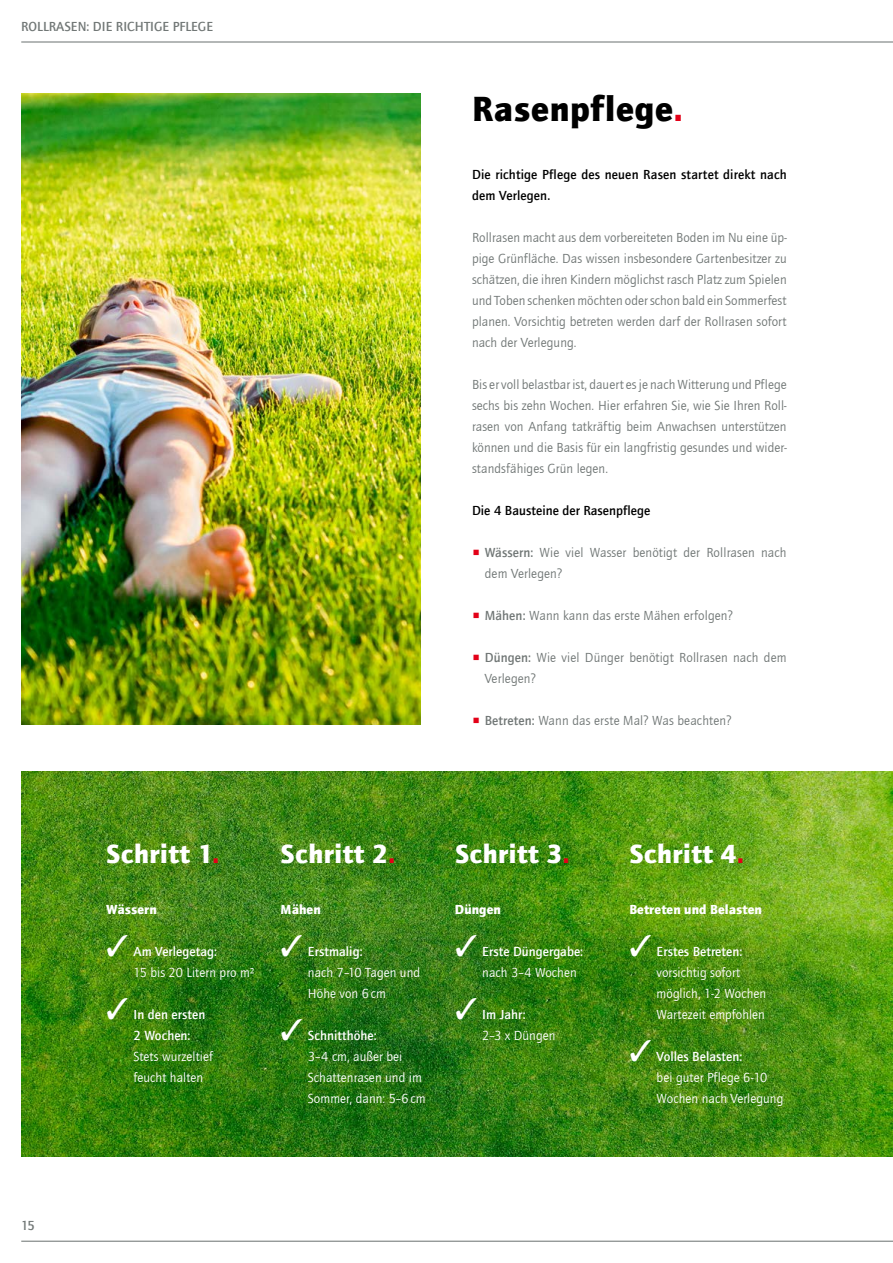
<style>
.page{position:relative;width:893px;height:1263px;background:#fff}
.page>*{position:absolute;margin:0;border:0;box-sizing:border-box;transform-origin:0 0}
.t1{font:900 36px "Quay Sans ITC Com";letter-spacing:.02em;color:#000}
.t2{font:900 27px "Quay Sans ITC Com";letter-spacing:.02em;color:#fff}
.t3{font:13.5px/21px "Quay Sans ITC Com";letter-spacing:.01em;color:#717776;text-align:justify}
.t4{font:13.5px/21px "Quay Sans ITC Com";letter-spacing:.005em;color:#fff}
.t5{font:500 13.5px/21px "Quay Sans ITC Com";letter-spacing:.01em;color:#000}
.t6{font:500 13.5px/21px "Quay Sans ITC Com";letter-spacing:.005em;color:#fff}
.t7{font:900 13.5px "Quay Sans ITC Com";letter-spacing:.005em;color:#fff}
.t8{font:500 13.5px "Quay Sans ITC Com";letter-spacing:.005em;color:#717776}
.s1{color:#e30018}
.s2{font-weight:500}
.s3{font-weight:400}
</style>
<div class="page">
<hr style="left:21px;top:1241px;width:872px;height:1px;background:#717776">
<hr style="left:21px;top:41px;width:872px;height:2px;background:#717776">
<img style="left:21px;top:772px;width:872px;height:385px">
<img style="left:21px;top:94px;width:400px;height:631px">
<p class="t8" style="left:21px;top:18px;width:193px">ROLLRASEN: DIE RICHTIGE PFLEGE</p>
<h1 class="t1" style="left:472px;top:85px;width:212px">Rasenpflege<span class="s1">.</span></h1>
<p class="t5" style="left:472px;top:163px;width:316px">Die richtige Pflege des neuen Rasen startet direkt nach dem Verlegen.</p>
<p class="t3" style="left:472px;top:227px;width:316px">Rollrasen macht aus dem vorbereiteten Boden im Nu eine üp&shy;pige Grünfläche. Das wissen insbesondere Gartenbesitzer zu schätzen, die ihren Kindern möglichst rasch Platz zum Spielen und Toben schenken möchten oder schon bald ein Sommerfest planen. Vorsichtig betreten werden darf der Rollrasen sofort nach der Verlegung.</p>
<p class="t3" style="left:472px;top:374px;width:316px">Bis er voll belastbar ist, dauert es je nach Witterung und Pflege sechs bis zehn Wochen. Hier erfahren Sie, wie Sie Ihren Roll&shy;rasen von Anfang tatkräftig beim Anwachsen unterstützen können und die Basis für ein langfristig gesundes und wider&shy;standsfähiges Grün legen.</p>
<p class="t5" style="left:472px;top:499px;width:180px">Die 4 Bausteine der Rasenpflege</p>
<p class="t3" style="left:485px;top:541px;width:303px;text-indent:-13px"><span class="s1">▪</span> <span class="s2">Wässern:</span> Wie viel Wasser benötigt der Rollrasen nach dem Verlegen?</p>
<p class="t3" style="left:472px;top:604px;width:262px"><span class="s1">▪</span> <span class="s2">Mähen:</span> Wann kann das erste Mähen erfolgen?</p>
<p class="t3" style="left:485px;top:646px;width:303px;text-indent:-13px"><span class="s1">▪</span> <span class="s2">Düngen:</span> Wie viel Dünger benötigt Rollrasen nach dem<br>Verlegen?</p>
<p class="t3" style="left:472px;top:709px;width:261px"><span class="s1">▪</span> <span class="s2">Betreten:</span> Wann das erste Mal? Was beachten?</p>
<h2 class="t2" style="left:106px;top:836px;width:114px">Schritt 1<span class="s1">.</span></h2>
<h2 class="t2" style="left:281px;top:836px;width:116px">Schritt 2<span class="s1">.</span></h2>
<h2 class="t2" style="left:455px;top:836px;width:116px">Schritt 3<span class="s1">.</span></h2>
<h2 class="t2" style="left:629px;top:836px;width:116px">Schritt 4<span class="s1">.</span></h2>
<p class="t7" style="left:106px;top:900px;width:52px">Wässern</p>
<p class="t7" style="left:281px;top:900px;width:42px">Mähen</p>
<p class="t7" style="left:455px;top:900px;width:47px">Düngen</p>
<p class="t7" style="left:629px;top:900px;width:134px">Betreten und Belasten</p>
<p class="t8" style="left:21px;top:1217px;width:15px">15</p>
<p class="t4" style="left:134px;top:940px;width:123px;text-indent:-27px">✓ <span class="s2">Am Verlegetag:<br></span>15 bis 20 Litern pro m²</p>
<p class="t6" style="left:134px;top:1003px;width:73px;text-indent:-27px">✓ In den ersten<br>2 Wochen:</p>
<p class="t4" style="left:134px;top:1046px;width:81px">Stets wurzeltief feucht halten</p>
<p class="t4" style="left:308px;top:940px;width:114px;text-indent:-27px">✓ <span class="s2">Erstmalig:<br></span>nach 7–10 Tagen und<br>Höhe von 6 cm</p>
<p class="t4" style="left:308px;top:1024px;width:119px;text-indent:-27px">✓ <span class="s2">Schnitthöhe:<br></span>3–4 cm, außer bei<br>Schattenrasen und im<br>Sommer, dann: 5–6 cm</p>
<p class="t6" style="left:482px;top:940px;width:102px;text-indent:-27px">✓ Erste Düngergabe: <span class="s3">nach 3–4 Wochen</span></p>
<p class="t4" style="left:482px;top:1003px;width:75px;text-indent:-27px">✓ <span class="s2">Im Jahr:<br></span>2–3 x Düngen</p>
<p class="t4" style="left:657px;top:940px;width:111px;text-indent:-27px">✓ <span class="s2">Erstes Betreten: </span>vorsichtig sofort möglich, 1-2 Wochen<br>Wartezeit empfohlen</p>
<p class="t4" style="left:657px;top:1045px;width:128px;text-indent:-27px">✓ <span class="s2">Volles Belasten:<br></span>bei guter Pflege 6-10<br>Wochen nach Verlegung</p>
</div>
